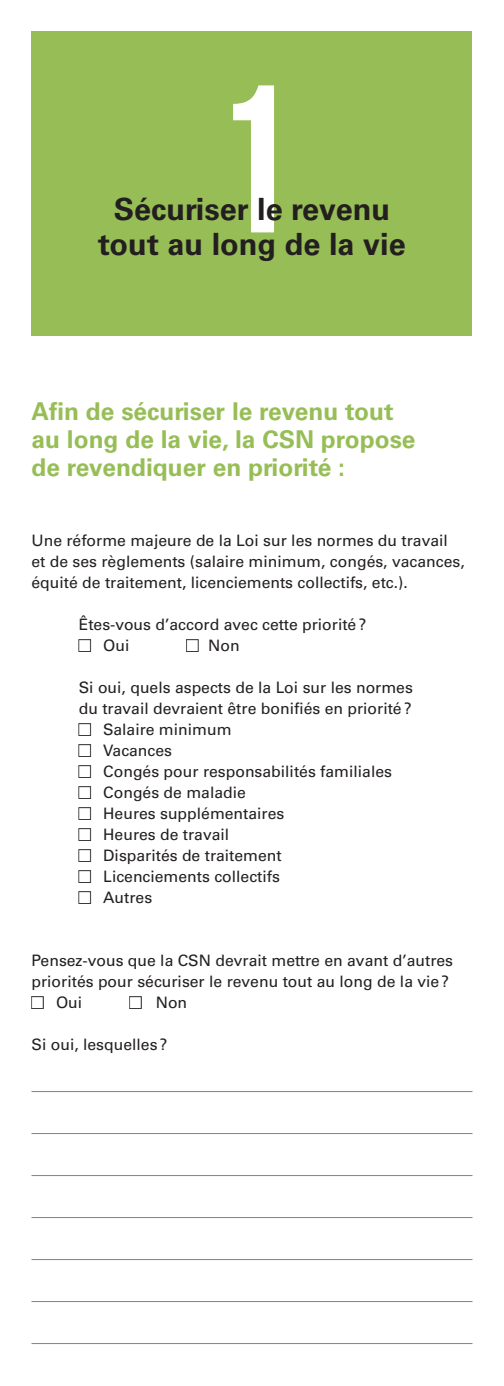
<style>
.page{position:relative;width:504px;height:1386px;background:#fff}
.page>*{position:absolute;margin:0;border:0;box-sizing:border-box;transform-origin:0 0}
.t1{font:700 210px "Bebas Neue";color:#fff}
.t2{font:700 30.62px "Univers LT Std";color:#231f20}
.t3{font:700 24.5px/28px "Univers LT Std";color:#97be56}
.t4{font:15.75px/21px "Univers LT Std";color:#231f20}
.s1{color:#fff}
</style>
<div class="page">
<hr style="left:32px;top:1091px;width:440px;height:1px;background:#808285">
<hr style="left:32px;top:1133px;width:440px;height:1px;background:#808285">
<hr style="left:32px;top:1175px;width:440px;height:1px;background:#808285">
<hr style="left:32px;top:1217px;width:440px;height:1px;background:#808285">
<hr style="left:32px;top:1259px;width:440px;height:1px;background:#808285">
<hr style="left:32px;top:1301px;width:440px;height:1px;background:#808285">
<hr style="left:32px;top:1343px;width:440px;height:1px;background:#808285">
<div style="left:78px;top:639px;width:13px;height:13px;border:2px solid #231f20"></div>
<div style="left:186px;top:639px;width:13px;height:13px;border:2px solid #231f20"></div>
<div style="left:78px;top:723px;width:13px;height:13px;border:2px solid #231f20"></div>
<div style="left:78px;top:744px;width:13px;height:13px;border:2px solid #231f20"></div>
<div style="left:78px;top:765px;width:13px;height:13px;border:2px solid #231f20"></div>
<div style="left:78px;top:786px;width:13px;height:13px;border:2px solid #231f20"></div>
<div style="left:78px;top:807px;width:13px;height:13px;border:2px solid #231f20"></div>
<div style="left:78px;top:828px;width:13px;height:13px;border:2px solid #231f20"></div>
<div style="left:78px;top:849px;width:13px;height:13px;border:2px solid #231f20"></div>
<div style="left:78px;top:870px;width:13px;height:13px;border:2px solid #231f20"></div>
<div style="left:78px;top:891px;width:13px;height:13px;border:2px solid #231f20"></div>
<div style="left:31px;top:996px;width:13px;height:13px;border:2px solid #231f20"></div>
<div style="left:129px;top:996px;width:13px;height:13px;border:2px solid #231f20"></div>
<div style="left:32px;top:32px;width:440px;height:304px;background:#97be56"></div>
<h1 class="t1" style="left:210px;top:45px;width:85px">1</h1>
<h2 class="t2" style="left:114px;top:192px;width:278px">Sécuriser le revenu</h2>
<h2 class="t2" style="left:98px;top:227px;width:309px">tout au long de la vie</h2>
<h3 class="t3" style="left:32px;top:398px;width:386px">Afin de sécuriser le revenu tout au long de la vie, la CSN propose de revendiquer en priorité :</h3>
<p class="t4" style="left:32px;top:530px;width:435px">Une réforme majeure de la Loi sur les normes du travail et de ses règlements (salaire minimum, congés, vacances, équité de traitement, licenciements collectifs, etc.).</p>
<p class="t4" style="left:79px;top:614px;width:289px">Êtes-vous d’accord avec cette priorité?</p>
<p class="t4" style="left:79px;top:635px;width:52px"><span class="s1">■</span> Oui</p>
<p class="t4" style="left:186px;top:635px;width:55px"><span class="s1">■</span> Non</p>
<p class="t4" style="left:79px;top:677px;width:336px">Si oui, quels aspects de la Loi sur les normes du travail devraient être bonifiés en priorité?</p>
<p class="t4" style="left:79px;top:719px;width:154px"><span class="s1">■</span> Salaire minimum</p>
<p class="t4" style="left:79px;top:740px;width:95px"><span class="s1">■</span> Vacances</p>
<p class="t4" style="left:79px;top:761px;width:315px"><span class="s1">■</span> Congés pour responsabilités familiales</p>
<p class="t4" style="left:79px;top:782px;width:169px"><span class="s1">■</span> Congés de maladie</p>
<p class="t4" style="left:79px;top:803px;width:207px"><span class="s1">■</span> Heures supplémentaires</p>
<p class="t4" style="left:79px;top:824px;width:152px"><span class="s1">■</span> Heures de travail</p>
<p class="t4" style="left:79px;top:845px;width:205px"><span class="s1">■</span> Disparités de traitement</p>
<p class="t4" style="left:79px;top:866px;width:203px"><span class="s1">■</span> Licenciements collectifs</p>
<p class="t4" style="left:79px;top:887px;width:75px"><span class="s1">■</span> Autres</p>
<p class="t4" style="left:31px;top:950px;width:423px">Pensez-vous que la CSN devrait mettre en avant d’autres priorités pour sécuriser le revenu tout au long de la vie?</p>
<p class="t4" style="left:32px;top:992px;width:52px"><span class="s1">■</span> Oui</p>
<p class="t4" style="left:130px;top:992px;width:59px"><span class="s1">■</span> Non</p>
<p class="t4" style="left:32px;top:1034px;width:137px">Si oui, lesquelles ?</p>
</div>
